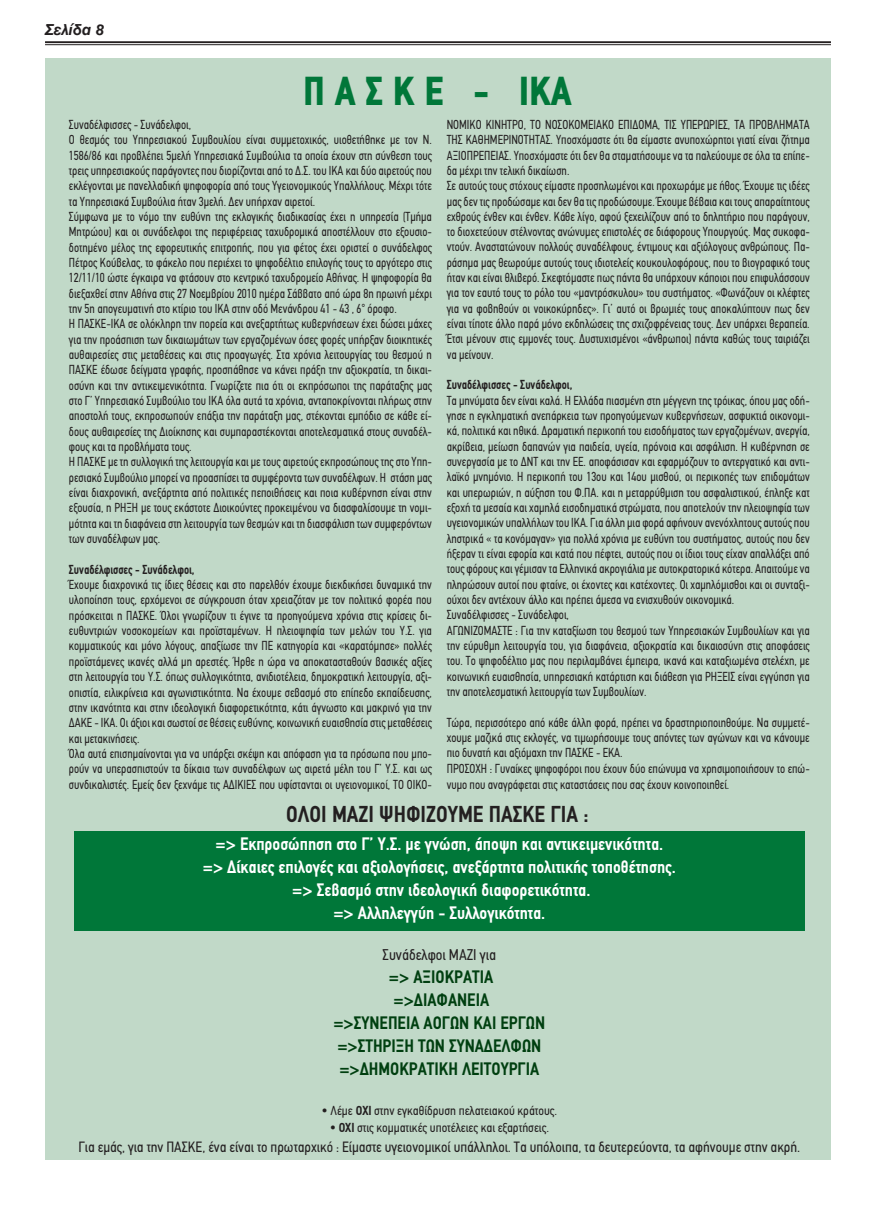
<style>
.page{position:relative;width:876px;height:1205px;background:#fff}
.page>*{position:absolute;margin:0;border:0;box-sizing:border-box;transform-origin:0 0}
.t1{font:900 condensed 40.62px "PF Din Text";color:#007739}
.t2{font:700 23.12px "PF Din Text Condensed";color:#231f20}
.t3{font:700 18.12px/23.1px "PF Din Text Condensed";color:#fff;text-align:center}
.t4{font:700 18.12px/23.1px "PF Din Text Condensed";color:#003f10;text-align:center}
.t5{font:15.62px "PF Din Text Condensed";color:#231f20}
.t6{font:15px "PF Din Text Condensed";color:#231f20}
.t7{font:italic 15px "UB Helvetica Bold";color:#231f20}
.t8{font:13.12px/15.4px "PF Din Text Condensed";color:#231f20;scale:.9 1}
.t9{font:13.12px "PF Din Text Condensed";color:#231f20}
.t10{font:700 13.12px "PF Din Text Condensed";color:#231f20;scale:.9 1}
.s1{font-weight:700}
</style>
<div class="page">
<hr style="left:45px;top:41px;width:785px;height:2px;background:#231f20">
<hr style="left:45px;top:44px;width:785px;height:1px;background:#231f20">
<div style="left:45px;top:58px;width:785px;height:1102px;background:#c1d9c8"></div>
<div style="left:74px;top:831px;width:730px;height:99px;background:#007739"></div>
<p class="t7" style="left:45px;top:20px;width:61px">Σελίδα 8</p>
<h1 class="t1" style="left:303px;top:77px;width:270px">Π Α Σ Κ Ε - ΙΚΑ</h1>
<p class="t8" style="left:69px;top:118px;width:404px">Συναδέλφισσες - Συνάδελφοι,<br>Ο θεσμός του Υπηρεσιακού Συμβουλίου είναι συμμετοχικός, υιοθετήθηκε με τον Ν.<br>1586/86 και προβλέπει 5μελή Υπηρεσιακά Συμβούλια τα οποία έχουν στη σύνθεση τους τρεις υπηρεσιακούς παράγοντες που διορίζονται από το Δ.Σ. του ΙΚΑ και δύο αιρετούς που εκλέγονται με πανελλαδική ψηφοφορία από τους Υγειονομικούς Υπαλλήλους. Μέχρι τότε τα Υπηρεσιακά Συμβούλια ήταν 3μελή. Δεν υπήρχαν αιρετοί.<br>Σύμφωνα με το νόμο την ευθύνη της εκλογικής διαδικασίας έχει η υπηρεσία (Τμήμα Μητρώου) και οι συνάδελφοι της περιφέρειας ταχυδρομικά αποστέλλουν στο εξουσιο&shy;δοτημένο μέλος της εφορευτικής επιτροπής, που για φέτος έχει οριστεί ο συνάδελφος Πέτρος Κούβελας, το φάκελο που περιέχει το ψηφοδέλτιο επιλογής τους το αργότερο στις 12/11/10 ώστε έγκαιρα να φτάσουν στο κεντρικό ταχυδρομείο Αθήνας. Η ψηφοφορία θα διεξαχθεί στην Αθήνα στις 27 Νοεμβρίου 2010 ημέρα Σάββατο από ώρα 8η πρωινή μέχρι την 5η απογευματινή στο κτίριο του ΙΚΑ στην οδό Μενάνδρου 41 - 43 , 6° όροφο.<br>Η ΠΑΣΚΕ-ΙΚΑ σε ολόκληρη την πορεία και ανεξαρτήτως κυβερνήσεων έχει δώσει μάχες για την προάσπιση των δικαιωμάτων των εργαζομένων όσες φορές υπήρξαν διοικητικές αυθαιρεσίες στις μεταθέσεις και στις προαγωγές. Στα χρόνια λειτουργίας του θεσμού η ΠΑΣΚΕ έδωσε δείγματα γραφής, προσπάθησε να κάνει πράξη την αξιοκρατία, τη δικαι&shy;οσύνη και την αντικειμενικότητα. Γνωρίζετε πια ότι οι εκπρόσωποι της παράταξης μας στο Γ’ Υπηρεσιακό Συμβούλιο του ΙΚΑ όλα αυτά τα χρόνια, ανταποκρίνονται πλήρως στην αποστολή τους, εκπροσωπούν επάξια την παράταξη μας, στέκονται εμπόδιο σε κάθε εί&shy;δους αυθαιρεσίες της Διοίκησης και συμπαραστέκονται αποτελεσματικά στους συναδέλ&shy;φους και τα προβλήματα τους.<br>Η ΠΑΣΚΕ με τη συλλογική της λειτουργία και με τους αιρετούς εκπροσώπους της στο Υπη&shy;ρεσιακό Συμβούλιο μπορεί να προασπίσει τα συμφέροντα των συναδέλφων. Η στάση μας είναι διαχρονική, ανεξάρτητα από πολιτικές πεποιθήσεις και ποια κυβέρνηση είναι στην εξουσία, η ΡΗΞΗ με τους εκάστοτε Διοικούντες προκειμένου να διασφαλίσουμε τη νομι&shy;μότητα και τη διαφάνεια στη λειτουργία των θεσμών και τη διασφάλιση των συμφερόντων των συναδέλφων μας.</p>
<p class="t10" style="left:69px;top:565px;width:141px">Συναδέλφισσες - Συνάδελφοι,</p>
<p class="t8" style="left:69px;top:578px;width:404px">Έχουμε διαχρονικά τις ίδιες θέσεις και στο παρελθόν έχουμε διεκδικήσει δυναμικά την υλοποίηση τους, ερχόμενοι σε σύγκρουση όταν χρειαζόταν με τον πολιτικό φορέα που πρόσκειται η ΠΑΣΚΕ. Όλοι γνωρίζουν τι έγινε τα προηγούμενα χρόνια στις κρίσεις δι&shy;ευθυντριών νοσοκομείων και προϊσταμένων. Η πλειοψηφία των μελών του Υ.Σ. για κομματικούς και μόνο λόγους, απαξίωσε την ΠΕ κατηγορία και «καρατόμησε» πολλές προϊστάμενες ικανές αλλά μη αρεστές. Ήρθε η ώρα να αποκατασταθούν βασικές αξίες στη λειτουργία του Υ.Σ. όπως συλλογικότητα, ανιδιοτέλεια, δημοκρατική λειτουργία, αξι&shy;οπιστία, ειλικρίνεια και αγωνιστικότητα. Να έχουμε σεβασμό στο επίπεδο εκπαίδευσης, στην ικανότητα και στην ιδεολογική διαφορετικότητα, κάτι άγνωστο και μακρινό για την ΔΑΚΕ - ΙΚΑ. Οι άξιοι και σωστοί σε θέσεις ευθύνης, κοινωνική ευαισθησία στις μεταθέσεις και μετακινήσεις.<br>Όλα αυτά επισημαίνονται για να υπάρξει σκέψη και απόφαση για τα πρόσωπα που μπο&shy;ρούν να υπερασπιστούν τα δίκαια των συναδέλφων ως αιρετά μέλη του Γ’ Υ.Σ. και ως συνδικαλιστές. Εμείς δεν ξεχνάμε τις ΑΔΙΚΙΕΣ που υφίστανται οι υγειονομικοί, ΤΟ ΟΙΚΟ-</p>
<p class="t8" style="left:446px;top:118px;width:404px">ΝΟΜΙΚΟ ΚΙΝΗΤΡΟ, ΤΟ ΝΟΣΟΚΟΜΕΙΑΚΟ ΕΠΙΔΟΜΑ, ΤΙΣ ΥΠΕΡΩΡΙΕΣ, ΤΑ ΠΡΟΒΛΗΜΑΤΑ ΤΗΣ ΚΑΘΗΜΕΡΙΝΟΤΗΤΑΣ. Υποσχόμαστε ότι θα είμαστε ανυποχώρητοι γιατί είναι ζήτημα ΑΞΙΟΠΡΕΠΕΙΑΣ. Υποσχόμαστε ότι δεν θα σταματήσουμε να τα παλεύουμε σε όλα τα επίπε&shy;δα μέχρι την τελική δικαίωση.<br>Σε αυτούς τους στόχους είμαστε προσηλωμένοι και προχωράμε με ήθος. Έχουμε τις ιδέες μας δεν τις προδώσαμε και δεν θα τις προδώσουμε. Έχουμε βέβαια και τους απαραίτητους εχθρούς ένθεν και ένθεν. Κάθε λίγο, αφού ξεχειλίζουν από το δηλητήριο που παράγουν, το διοχετεύουν στέλνοντας ανώνυμες επιστολές σε διάφορους Υπουργούς. Μας συκοφα&shy;ντούν. Αναστατώνουν πολλούς συναδέλφους, έντιμους και αξιόλογους ανθρώπους. Πα&shy;ράσημα μας θεωρούμε αυτούς τους ιδιοτελείς κουκουλοφόρους, που το βιογραφικό τους ήταν και είναι θλιβερό. Σκεφτόμαστε πως πάντα θα υπάρχουν κάποιοι που επιφυλάσσουν για τον εαυτό τους το ρόλο του «μαντρόσκυλου» του συστήματος. «Φωνάζουν οι κλέφτες για να φοβηθούν οι νοικοκύρηδες». Γι’ αυτό οι βρωμιές τους αποκαλύπτουν πως δεν είναι τίποτε άλλο παρά μόνο εκδηλώσεις της σχιζοφρένειας τους. Δεν υπάρχει θεραπεία.<br>Έτσι μένουν στις εμμονές τους. Δυστυχισμένοι «άνθρωποι) πάντα καθώς τους ταιριάζει να μείνουν.</p>
<p class="t10" style="left:446px;top:380px;width:141px">Συναδέλφισσες - Συνάδελφοι,</p>
<p class="t8" style="left:446px;top:394px;width:404px">Τα μηνύματα δεν είναι καλά. Η Ελλάδα πιασμένη στη μέγγενη της τρόικας, όπου μας οδή&shy;γησε η εγκληματική ανεπάρκεια των προηγούμενων κυβερνήσεων, ασφυκτιά οικονομι&shy;κά, πολιτικά και ηθικά. Δραματική περικοπή του εισοδήματος των εργαζομένων, ανεργία, ακρίβεια, μείωση δαπανών για παιδεία, υγεία, πρόνοια και ασφάλιση. Η κυβέρνηση σε συνεργασία με το ΔΝΤ και την EE. αποφάσισαν και εφαρμόζουν το αντεργατικό και αντι&shy;λαϊκό μνημόνιο. Η περικοπή του 13ου και 14ου μισθού, οι περικοπές των επιδομάτων και υπερωριών, η αύξηση του Φ.ΠΑ. και η μεταρρύθμιση του ασφαλιστικού, έπληξε κατ εξοχή τα μεσαία και χαμηλά εισοδηματικά στρώματα, που αποτελούν την πλειοψηφία των υγειονομικών υπαλλήλων του ΙΚΑ. Για άλλη μια φορά αφήνουν ανενόχλητους αυτούς που ληστρικά « τα κονόμαγαν» για πολλά χρόνια με ευθύνη του συστήματος, αυτούς που δεν ήξεραν τι είναι εφορία και κατά που πέφτει, αυτούς που οι ίδιοι τους είχαν απαλλάξει από τους φόρους και γέμισαν τα Ελληνικά ακρογιάλια με αυτοκρατορικά κότερα. Απαιτούμε να πληρώσουν αυτοί που φταίνε, οι έχοντες και κατέχοντες. Οι χαμηλόμισθοι και οι συνταξι&shy;ούχοι δεν αντέχουν άλλο και πρέπει άμεσα να ενισχυθούν οικονομικά.<br>Συναδέλφισσες - Συνάδελφοι,<br>ΑΓΩΝΙΖΟΜΑΣΤΕ : Για την καταξίωση του θεσμού των Υπηρεσιακών Συμβουλίων και για την εύρυθμη λειτουργία του, για διαφάνεια, αξιοκρατία και δικαιοσύνη στις αποφάσεις του. Το ψηφοδέλτιο μας που περιλαμβάνει έμπειρα, ικανά και καταξιωμένα στελέχη, με κοινωνική ευαισθησία, υπηρεσιακή κατάρτιση και διάθεση για ΡΗΞΕΙΣ είναι εγγύηση για την αποτελεσματική λειτουργία των Συμβουλίων.</p>
<p class="t8" style="left:446px;top:715px;width:404px">Τώρα, περισσότερο από κάθε άλλη φορά, πρέπει να δραστηριοποιηθούμε. Να συμμετέ&shy;χουμε μαζικά στις εκλογές, να τιμωρήσουμε τους απόντες των αγώνων και να κάνουμε πιο δυνατή και αξιόμαχη την ΠΑΣΚΕ - ΕΚΑ.<br>ΠΡΟΣΟΧΗ : Γυναίκες ψηφοφόροι που έχουν δύο επώνυμα να χρησιμοποιήσουν το επώ&shy;νυμο που αναγράφεται στις καταστάσεις που σας έχουν κοινοποιηθεί.</p>
<h2 class="t2" style="left:286px;top:806px;width:304px">ΟΛΟΙ ΜΑΖΙ ΨΗΦΙΖΟΥΜΕ ΠΑΣΚΕ ΓΙΑ :</h2>
<h3 class="t3" style="left:203px;top:834px;width:474px">=&gt; Εκπροσώπηση στο Γ’ Υ.Σ. με γνώση, άποψη και αντικειμενικότητα.<br>=&gt; Δίκαιες επιλογές και αξιολογήσεις, ανεξάρτητα πολιτικής τοποθέτησης. =&gt; Σεβασμό στην ιδεολογική διαφορετικότητα.<br>=&gt; Αλληλεγγύη - Συλλογικότητα.</h3>
<p class="t5" style="left:382px;top:948px;width:115px">Συνάδελφοι ΜΑΖΙ για</p>
<h3 class="t4" style="left:333px;top:966px;width:213px">=&gt; ΑΞΙΟΚΡΑΤΙΑ<br>=&gt;ΔΙΑΦΑΝΕΙΑ<br>=&gt;ΣΥΝΕΠΕΙΑ ΑΟΓΩΝ ΚΑΙ ΕΡΓΩΝ =&gt;ΣΤΗΡΙΞΗ ΤΩΝ ΣΥΝΑΔΕΛΦΩΝ =&gt;ΔΗΜΟΚΡΑΤΙΚΗ ΛΕΙΤΟΥΡΓΙΑ</h3>
<p class="t9" style="left:321px;top:1106px;width:237px">• Λέμε <span class="s1">ΟΧΙ</span> στην εγκαθίδρυση πελατειακού κράτους.</p>
<p class="t9" style="left:329px;top:1123px;width:221px">• <span class="s1">ΟΧΙ</span> στις κομματικές υποτέλειες και εξαρτήσεις.</p>
<p class="t6" style="left:78px;top:1141px;width:723px">Για εμάς, για την ΠΑΣΚΕ, ένα είναι το πρωταρχικό : Είμαστε υγειονομικοί υπάλληλοι. Τα υπόλοιπα, τα δευτερεύοντα, τα αφήνουμε στην ακρή.</p>
</div>
